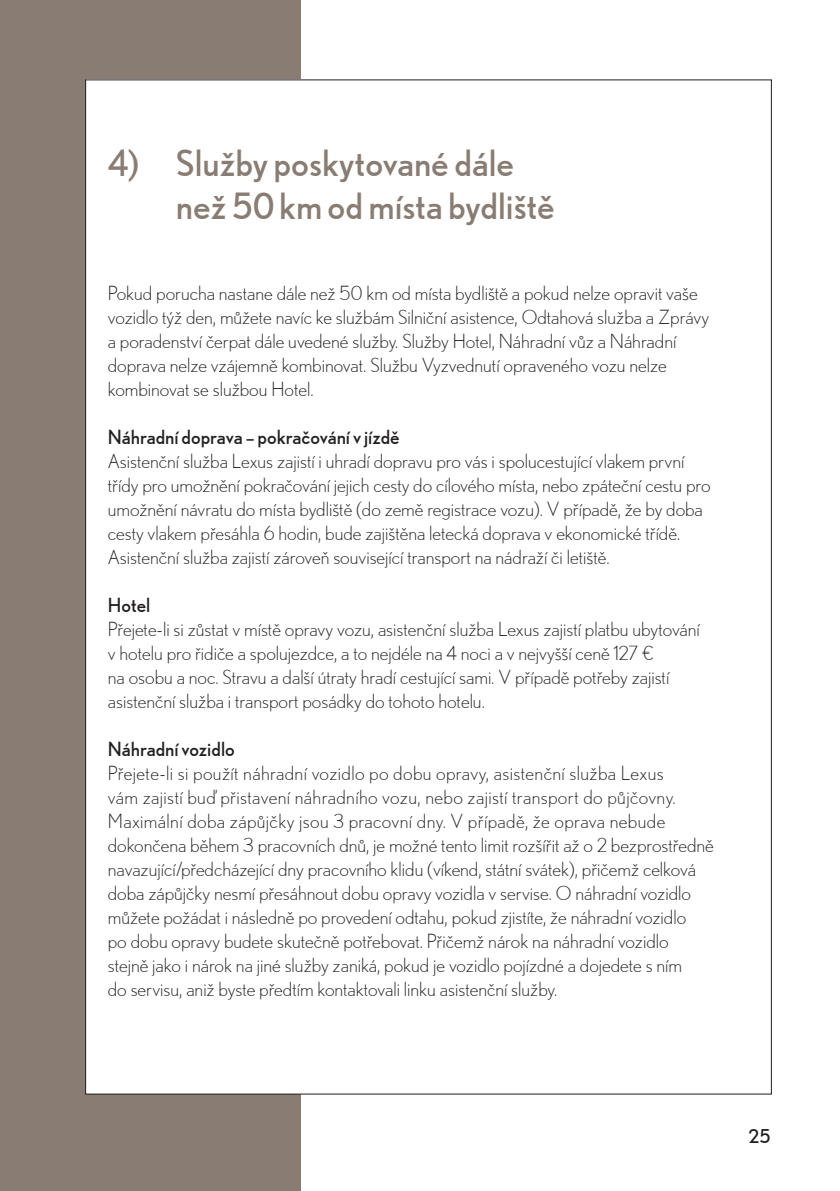
<style>
.page{position:relative;width:840px;height:1191px;background:#fff}
.page>*{position:absolute;margin:0;border:0;box-sizing:border-box;transform-origin:0 0}
.t1{font:36px/43.2px "Nobel WGL";color:#897c73}
.t2{font:300 19.4px/24px "Nobel WGL";color:#231f20}
.t3{font:19.4px "Nobel WGL";color:#231f20}
.t4{font:19px "Nobel WGL";color:#231f20}
</style>
<div class="page">
<div style="left:0;top:0;width:300px;height:1191px;background:#897c73"></div>
<div style="left:86px;top:80px;width:685px;height:1014px;background:#fff"></div>
<h1 class="t1" style="left:176px;top:142px;width:380px;text-indent:-68px">4) Služby poskytované dále než 50km od místa bydliště</h1>
<p class="t2" style="left:108px;top:280px;width:602px">Pokud porucha nastane dále než 50 km od místa bydliště a pokud nelze opravit vaše vozidlo týž den, můžete navíc ke službám Silniční asistence, Odtahová služba a Zprávy a poradenství čerpat dále uvedené služby. Služby Hotel, Náhradní vůz a Náhradní doprava nelze vzájemně kombinovat. Službu Vyzvednutí opraveného vozu nelze kombinovat se službou Hotel.</p>
<p class="t3" style="left:108px;top:425px;width:293px">Náhradní doprava – pokračování v jízdě</p>
<p class="t2" style="left:108px;top:448px;width:604px">Asistenční služba Lexus zajistí i uhradí dopravu pro vás i spolucestující vlakem první třídy pro umožnění pokračování jejich cesty do cílového místa, nebo zpáteční cestu pro umožnění návratu do místa bydliště (do země registrace vozu). V případě, že by doba cesty vlakem přesáhla 6 hodin, bude zajištěna letecká doprava v ekonomické třídě.<br>Asistenční služba zajistí zároveň související transport na nádraží či letiště.</p>
<p class="t3" style="left:108px;top:593px;width:44px">Hotel</p>
<p class="t2" style="left:108px;top:616px;width:593px">Přejete-li si zůstat v místě opravy vozu, asistenční služba Lexus zajistí platbu ubytování v hotelu pro řidiče a spolujezdce, a to nejdéle na 4 noci a v nejvyšší ceně 127 €<br>na osobu a noc. Stravu a další útraty hradí cestující sami. V případě potřeby zajistí asistenční služba i transport posádky do tohoto hotelu.</p>
<p class="t3" style="left:108px;top:737px;width:128px">Náhradní vozidlo</p>
<p class="t2" style="left:108px;top:760px;width:607px">Přejete-li si použít náhradní vozidlo po dobu opravy, asistenční služba Lexus<br>vám zajistí buď přistavení náhradního vozu, nebo zajistí transport do půjčovny.<br>Maximální doba zápůjčky jsou 3 pracovní dny. V případě, že oprava nebude dokončena během 3 pracovních dnů, je možné tento limit rozšířit až o 2 bezprostředně navazující/předcházející dny pracovního klidu (víkend, státní svátek), přičemž celková doba zápůjčky nesmí přesáhnout dobu opravy vozidla v servise. O náhradní vozidlo můžete požádat i následně po provedení odtahu, pokud zjistíte, že náhradní vozidlo<br>po dobu opravy budete skutečně potřebovat. Přičemž nárok na náhradní vozidlo stejně jako i nárok na jiné služby zaniká, pokud je vozidlo pojízdné a dojedete s ním<br>do servisu, aniž byste předtím kontaktovali linku asistenční služby.</p>
<p class="t4" style="left:748px;top:1124px;width:24px">25</p>
</div>
